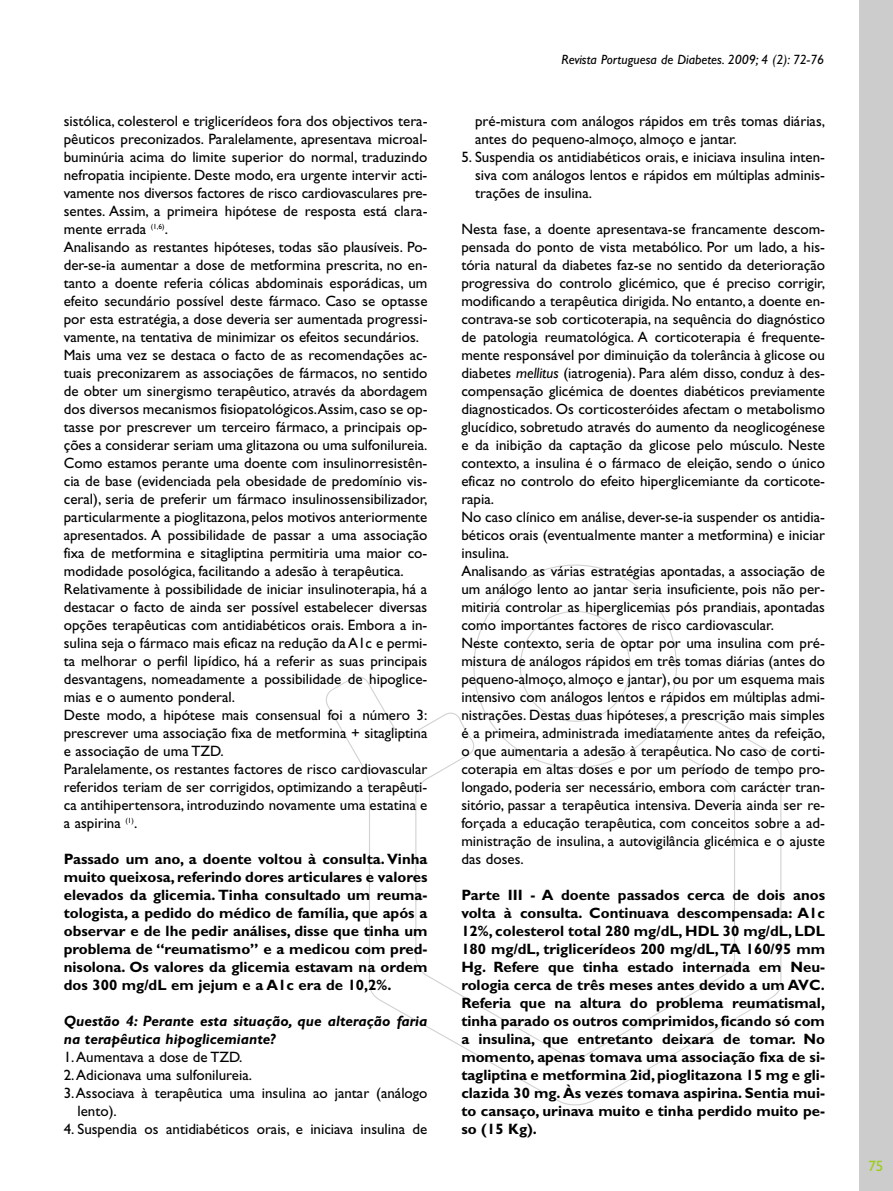
<style>
.page{position:relative;width:893px;height:1191px;background:#fff}
.page>*{position:absolute;margin:0;border:0;box-sizing:border-box;transform-origin:0 0}
.t1{font:15px/18px "Gill Sans";color:#000}
.t2{font:700 15px/18px "Gill Sans";color:#000;text-align:justify}
.t3{font:italic 700 15px/18px "Gill Sans";color:#000}
.t4{font:15px "Gill Sans";color:#9acf16}
.t5{font:italic 13.5px "Gill Sans";color:#000}
.s1{font-style:italic}
</style>
<div class="page">
<svg style="left:473px;top:564px;width:204px;height:111px"></svg>
<svg style="left:326px;top:675px;width:456px;height:431px"></svg>
<div style="left:859px;top:0;width:34px;height:1191px;background:#ccc"></div>
<p class="t1" style="left:64px;top:113px;width:365px">sistólica, colesterol e triglicerídeos fora dos objectivos tera&shy;pêuticos preconizados. Paralelamente, apresentava microal&shy;buminúria acima do limite superior do normal, traduzindo nefropatia incipiente. Deste modo, era urgente intervir acti&shy;vamente nos diversos factores de risco cardiovasculares pre&shy;sentes. Assim, a primeira hipótese de resposta está clara&shy;mente errada <sup>(1,6)</sup>.<br>Analisando as restantes hipóteses, todas são plausíveis. Po&shy;der-se-ia aumentar a dose de metformina prescrita, no en&shy;tanto a doente referia cólicas abdominais esporádicas, um efeito secundário possível deste fármaco. Caso se optasse por esta estratégia, a dose deveria ser aumentada progressi&shy;vamente, na tentativa de minimizar os efeitos secundários.<br>Mais uma vez se destaca o facto de as recomendações ac&shy;tuais preconizarem as associações de fármacos, no sentido de obter um sinergismo terapêutico, através da abordagem dos diversos mecanismos fisiopatológicos.Assim, caso se op&shy;tasse por prescrever um terceiro fármaco, a principais op&shy;ções a considerar seriam uma glitazona ou uma sulfonilureia.<br>Como estamos perante uma doente com insulinorresistên&shy;cia de base (evidenciada pela obesidade de predomínio vis&shy;ceral), seria de preferir um fármaco insulinossensibilizador, particularmente a pioglitazona, pelos motivos anteriormente apresentados. A possibilidade de passar a uma associação fixa de metformina e sitagliptina permitiria uma maior co&shy;modidade posológica, facilitando a adesão à terapêutica.<br>Relativamente à possibilidade de iniciar insulinoterapia, há a destacar o facto de ainda ser possível estabelecer diversas opções terapêuticas com antidiabéticos orais. Embora a in&shy;sulina seja o fármaco mais eficaz na redução da A1c e permi&shy;ta melhorar o perfil lipídico, há a referir as suas principais desvantagens, nomeadamente a possibilidade de hipoglice&shy;mias e o aumento ponderal.<br>Deste modo, a hipótese mais consensual foi a número 3: prescrever uma associação fixa de metformina + sitagliptina e associação de uma TZD.<br>Paralelamente, os restantes factores de risco cardiovascular referidos teriam de ser corrigidos, optimizando a terapêuti&shy;ca antihipertensora, introduzindo novamente uma estatina e a aspirina <sup>(1)</sup>.</p>
<p class="t2" style="left:64px;top:851px;width:365px">Passado um ano, a doente voltou à consulta. Vinha muito queixosa, referindo dores articulares e valores elevados da glicemia. Tinha consultado um reuma&shy;tologista, a pedido do médico de família, que após a observar e de lhe pedir análises, disse que tinha um problema de “reumatismo” e a medicou com pred&shy;nisolona. Os valores da glicemia estavam na ordem dos 300 mg/dL em jejum e a A1c era de 10,2%.</p>
<p class="t3" style="left:64px;top:1013px;width:365px">Questão 4: Perante esta situação, que alteração faria na terapêutica hipoglicemiante?</p>
<p class="t1" style="left:64px;top:1049px;width:180px">1.Aumentava a dose de TZD.</p>
<p class="t1" style="left:64px;top:1067px;width:190px">2.Adicionava uma sulfonilureia.</p>
<p class="t1" style="left:64px;top:1085px;width:365px">3.Associava à terapêutica uma insulina ao jantar (análogo</p>
<p class="t1" style="left:77px;top:1103px;width:41px">lento).</p>
<p class="t1" style="left:64px;top:1121px;width:365px">4. Suspendia os antidiabéticos orais, e iniciava insulina de</p>
<p class="t5" style="left:561px;top:54px;width:264px">Revista Portuguesa de Diabetes. 2009; 4 (2): 72-76</p>
<p class="t1" style="left:475px;top:113px;width:351px">pré-mistura com análogos rápidos em três tomas diárias, antes do pequeno-almoço, almoço e jantar.</p>
<p class="t1" style="left:475px;top:149px;width:352px;text-align:justify;text-indent:-14px">5. Suspendia os antidiabéticos orais, e iniciava insulina inten&shy;siva com análogos lentos e rápidos em múltiplas adminis&shy;trações de insulina.</p>
<p class="t1" style="left:461px;top:221px;width:365px">Nesta fase, a doente apresentava-se francamente descom&shy;pensada do ponto de vista metabólico. Por um lado, a his&shy;tória natural da diabetes faz-se no sentido da deterioração progressiva do controlo glicémico, que é preciso corrigir, modificando a terapêutica dirigida. No entanto, a doente en&shy;contrava-se sob corticoterapia, na sequência do diagnóstico de patologia reumatológica. A corticoterapia é frequente&shy;mente responsável por diminuição da tolerância à glicose ou diabetes <span class="s1">mellitus</span> (iatrogenia). Para além disso, conduz à des&shy;compensação glicémica de doentes diabéticos previamente diagnosticados. Os corticosteróides afectam o metabolismo glucídico, sobretudo através do aumento da neoglicogénese e da inibição da captação da glicose pelo músculo. Neste contexto, a insulina é o fármaco de eleição, sendo o único eficaz no controlo do efeito hiperglicemiante da corticote&shy;rapia.<br>No caso clínico em análise, dever-se-ia suspender os antidia&shy;béticos orais (eventualmente manter a metformina) e iniciar insulina.<br>Analisando as várias estratégias apontadas, a associação de um análogo lento ao jantar seria insuficiente, pois não per&shy;mitiria controlar as hiperglicemias pós prandiais, apontadas como importantes factores de risco cardiovascular.<br>Neste contexto, seria de optar por uma insulina com pré&shy;mistura de análogos rápidos em três tomas diárias (antes do pequeno-almoço, almoço e jantar), ou por um esquema mais intensivo com análogos lentos e rápidos em múltiplas admi&shy;nistrações. Destas duas hipóteses, a prescrição mais simples é a primeira, administrada imediatamente antes da refeição, o que aumentaria a adesão à terapêutica. No caso de corti&shy;coterapia em altas doses e por um período de tempo pro&shy;longado, poderia ser necessário, embora com carácter tran&shy;sitório, passar a terapêutica intensiva. Deveria ainda ser re&shy;forçada a educação terapêutica, com conceitos sobre a ad&shy;ministração de insulina, a autovigilância glicémica e o ajuste das doses.</p>
<p class="t2" style="left:461px;top:887px;width:365px">Parte III - A doente passados cerca de dois anos volta à consulta. Continuava descompensada: A1c 12%, colesterol total 280 mg/dL, HDL 30 mg/dL, LDL 180 mg/dL, triglicerídeos 200 mg/dL,TA 160/95 mm Hg. Refere que tinha estado internada em Neu&shy;rologia cerca de três meses antes devido a um AVC.<br>Referia que na altura do problema reumatismal, tinha parado os outros comprimidos, ficando só com a insulina, que entretanto deixara de tomar. No momento, apenas tomava uma associação fixa de si&shy;tagliptina e metformina 2id, pioglitazona 15 mg e gli&shy;clazida 30 mg. Às vezes tomava aspirina. Sentia mui&shy;to cansaço, urinava muito e tinha perdido muito pe&shy;so (15 Kg).</p>
<p class="t4" style="left:868px;top:1160px;width:16px">75</p>
</div>
